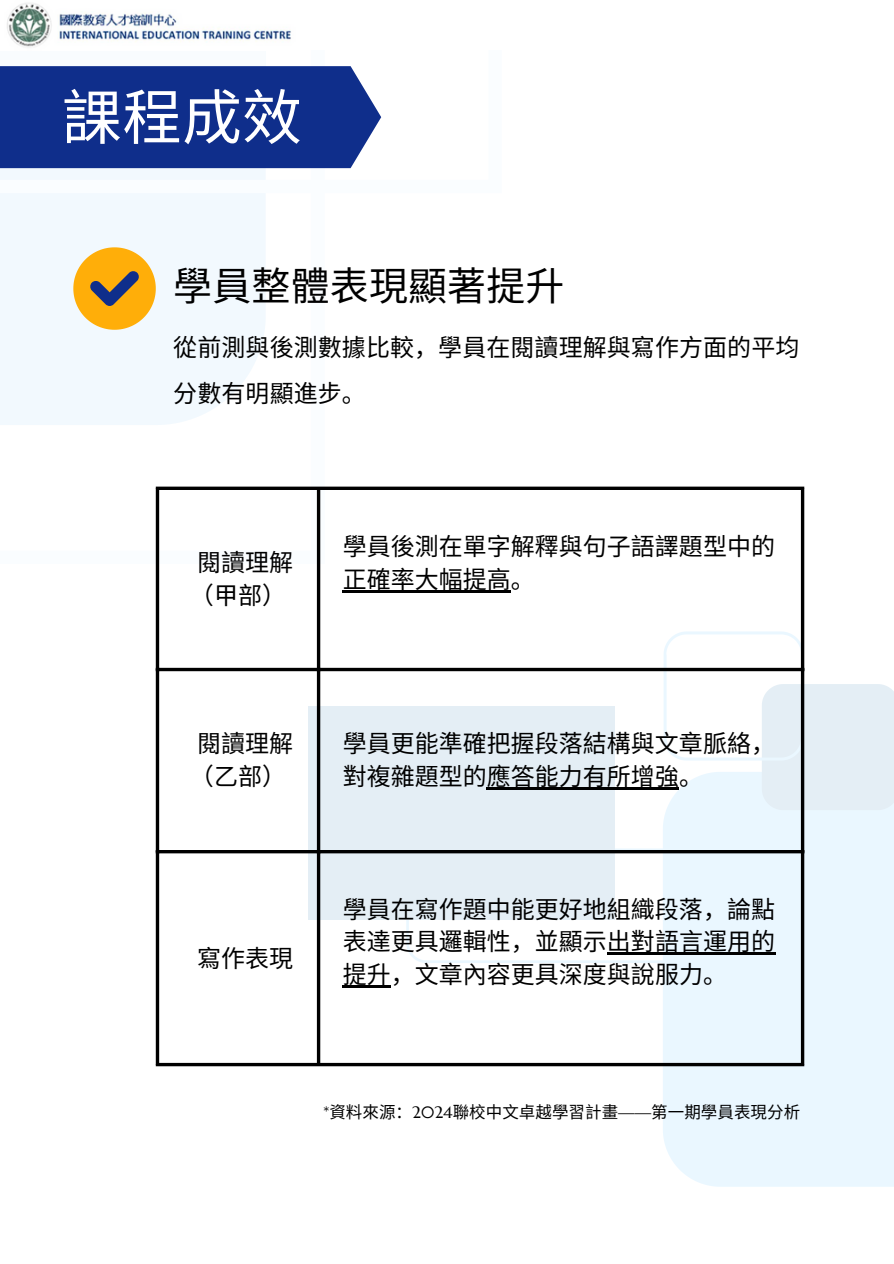
<style>
.page{position:relative;width:894px;height:1264px;background:#fff}
.page>*{position:absolute;margin:0;border:0;box-sizing:border-box;transform-origin:0 0}
.t1{font:60px "Noto Sans CJ Ksc";color:#fff}
.t2{font:39px "Noto Sans CJ Ksc";letter-spacing:.005em;color:#000}
.t3{font:24px/32.7px "Noto Sans CJ Ksc";color:#000}
.t4{font:16.5px "Noto Sans CJ Ksc";letter-spacing:.005em;color:#000}
.s1{font-family:"Marcellus"}
</style>
<div class="page">
<svg style="left:0;top:168px;width:324px;height:395px"></svg>
<svg style="left:406px;top:848px;width:256px;height:115px"></svg>
<div style="left:662px;top:789px;width:231px;height:397px;background:#eaf7ff"></div>
<div style="left:308px;top:706px;width:306px;height:214px;background:#e4eef5"></div>
<svg style="left:663px;top:631px;width:230px;height:179px"></svg>
<div style="left:0;top:66px;width:381px;height:102px;background:#0f2e8b"></div>
<svg style="left:73px;top:247px;width:82px;height:82px"></svg>
<hr style="left:343px;top:590px;width:167px;height:2px;background:#000">
<hr style="left:486px;top:787px;width:192px;height:2px;background:#000">
<hr style="left:606px;top:952px;width:168px;height:2px;background:#000">
<hr style="left:343px;top:985px;width:48px;height:2px;background:#000">
<hr style="left:156px;top:490px;width:3px;height:572px;background:#000">
<hr style="left:317px;top:490px;width:3px;height:572px;background:#000">
<svg style="left:800px;top:490px;width:4px;height:572px;background:#363839"></svg>
<svg style="left:156px;top:486px;width:648px;height:4px;background:#272727"></svg>
<hr style="left:156px;top:668px;width:648px;height:3px;background:#000">
<hr style="left:156px;top:850px;width:648px;height:3px;background:#000">
<svg style="left:156px;top:1062px;width:648px;height:4px;background:#373738"></svg>
<img style="left:7px;top:3px;width:284px;height:44px">
<p class="t1" style="left:62px;top:70px;width:241px">課程成效</p>
<p class="t2" style="left:173px;top:254px;width:392px">學員整體表現顯著提升</p>
<p class="t3" style="left:173px;top:323px;width:627px;line-height:46.2px">從前測與後測數據比較，學員在閱讀理解與寫作方面的平均分數有明顯進步。</p>
<p class="t3" style="left:190px;top:544px;width:105px">閱讀理解（甲部）</p>
<p class="t3" style="left:343px;top:529px;width:433px">學員後測在單字解釋與句子語譯題型中的正確率大幅提高。</p>
<p class="t3" style="left:190px;top:725px;width:105px">閱讀理解（乙部）</p>
<p class="t3" style="left:343px;top:725px;width:433px">學員更能準確把握段落結構與文章脈絡，對複雜題型的應答能力有所增強。</p>
<p class="t3" style="left:197px;top:940px;width:97px">寫作表現</p>
<p class="t3" style="left:343px;top:891px;width:433px;text-align:justify">學員在寫作題中能更好地組織段落，論點表達更具邏輯性，並顯示出對語言運用的提升，文章內容更具深度與說服力。</p>
<p class="t4" style="left:323px;top:1098px;width:478px"><span class="s1">*</span>資料來源：<span class="s1">2024</span>聯校中文卓越學習計畫<span class="s1">——</span>第一期學員表現分析</p>
</div>
